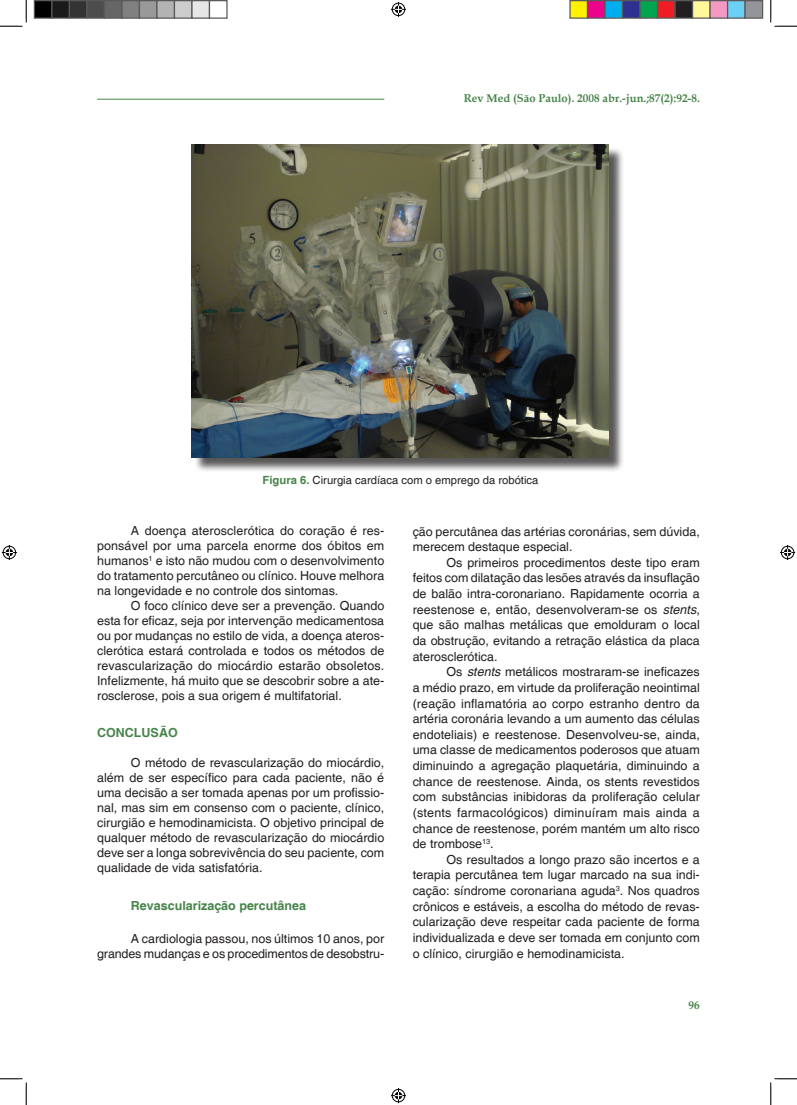
<style>
.page{position:relative;width:797px;height:1105px;background:#fff}
.page>*{position:absolute;margin:0;border:0;box-sizing:border-box;transform-origin:0 0}
.t1{font:12.5px/15.6px "Helvetica";color:#231f20;text-align:justify}
.t2{font:700 12.5px "Helvetica";color:#47844a}
.t3{font:11.25px "Helvetica";color:#231f20}
.t4{font:700 11.25px "Book Antiqua";color:#47844a}
.s1{font-weight:700;color:#47844a}
.s2{font-style:italic}
</style>
<div class="page">
<hr style="left:97px;top:99px;width:287px;height:1px;background:#47844a">
<div style="left:193px;top:147px;width:436px;height:331px;background:#231f20;opacity:.75"></div>
<img style="left:192px;top:145px;width:416px;height:312px">
<svg style="left:0;top:0;width:27px;height:27px"></svg>
<svg style="left:0;top:1078px;width:27px;height:27px"></svg>
<svg style="left:770px;top:0;width:27px;height:27px"></svg>
<svg style="left:770px;top:1078px;width:27px;height:27px"></svg>
<svg style="left:391px;top:2px;width:15px;height:15px"></svg>
<svg style="left:391px;top:1088px;width:15px;height:15px"></svg>
<svg style="left:2px;top:545px;width:15px;height:15px"></svg>
<svg style="left:780px;top:545px;width:15px;height:15px"></svg>
<div style="left:34px;top:1px;width:18px;height:17px;background:#000"></div>
<div style="left:34px;top:0;width:18px;height:19px;border:1px solid #595959"></div>
<div style="left:52px;top:1px;width:17px;height:17px;background:#1a1a1a"></div>
<div style="left:51px;top:0;width:19px;height:19px;border:1px solid #595959"></div>
<div style="left:69px;top:1px;width:18px;height:17px;background:#333"></div>
<div style="left:69px;top:0;width:19px;height:19px;border:1px solid #595959"></div>
<div style="left:87px;top:1px;width:17px;height:17px;background:#4d4d4d"></div>
<div style="left:86px;top:0;width:19px;height:19px;border:1px solid #595959"></div>
<div style="left:104px;top:1px;width:18px;height:17px;background:#666"></div>
<div style="left:104px;top:0;width:18px;height:19px;border:1px solid #595959"></div>
<div style="left:122px;top:1px;width:17px;height:17px;background:#808080"></div>
<div style="left:121px;top:0;width:19px;height:19px;border:1px solid #595959"></div>
<div style="left:139px;top:1px;width:18px;height:17px;background:#999"></div>
<div style="left:139px;top:0;width:19px;height:19px;border:1px solid #595959"></div>
<div style="left:157px;top:1px;width:17px;height:17px;background:#b3b3b3"></div>
<div style="left:156px;top:0;width:19px;height:19px;border:1px solid #595959"></div>
<div style="left:174px;top:1px;width:18px;height:17px;background:#ccc"></div>
<div style="left:174px;top:0;width:18px;height:19px;border:1px solid #595959"></div>
<div style="left:192px;top:1px;width:17px;height:17px;background:#e6e6e6"></div>
<div style="left:191px;top:0;width:19px;height:19px;border:1px solid #595959"></div>
<div style="left:209px;top:0;width:19px;height:19px;border:1px solid #595959"></div>
<div style="left:570px;top:1px;width:17px;height:17px;background:#fff101"></div>
<div style="left:569px;top:0;width:19px;height:19px;border:1px solid #595959"></div>
<div style="left:587px;top:1px;width:18px;height:17px;background:#ed028c"></div>
<div style="left:587px;top:0;width:18px;height:19px;border:1px solid #595959"></div>
<div style="left:605px;top:1px;width:17px;height:17px;background:#00aeef"></div>
<div style="left:604px;top:0;width:19px;height:19px;border:1px solid #595959"></div>
<div style="left:622px;top:1px;width:18px;height:17px;background:#2e3092"></div>
<div style="left:622px;top:0;width:18px;height:19px;border:1px solid #595959"></div>
<div style="left:640px;top:1px;width:17px;height:17px;background:#00a54f"></div>
<div style="left:639px;top:0;width:19px;height:19px;border:1px solid #595959"></div>
<div style="left:657px;top:1px;width:18px;height:17px;background:#ee1d23"></div>
<div style="left:657px;top:0;width:18px;height:19px;border:1px solid #595959"></div>
<div style="left:675px;top:1px;width:17px;height:17px;background:#231f20"></div>
<div style="left:674px;top:0;width:19px;height:19px;border:1px solid #595959"></div>
<div style="left:692px;top:1px;width:18px;height:17px;background:#fff79a"></div>
<div style="left:692px;top:0;width:18px;height:19px;border:1px solid #595959"></div>
<div style="left:710px;top:1px;width:17px;height:17px;background:#f499c2"></div>
<div style="left:709px;top:0;width:19px;height:19px;border:1px solid #595959"></div>
<div style="left:727px;top:1px;width:18px;height:17px;background:#6bcff6"></div>
<div style="left:727px;top:0;width:18px;height:19px;border:1px solid #595959"></div>
<div style="left:745px;top:1px;width:17px;height:17px;background:#939598"></div>
<div style="left:744px;top:0;width:19px;height:19px;border:1px solid #595959"></div>
<p class="t4" style="left:464px;top:91px;width:237px">Rev Med (São Paulo). 2008 abr.-jun.;87(2):92-8.</p>
<p class="t3" style="left:262px;top:474px;width:277px"><span class="s1">Figura 6.</span> Cirurgia cardíaca com o emprego da robótica</p>
<p class="t1" style="left:97px;top:524px;width:289px;line-height:15px;text-indent:34px">A doença aterosclerótica do coração é res&shy;ponsável por uma parcela enorme dos óbitos em humanos<sup>1</sup> e isto não mudou com o desenvolvimento do tratamento percutâneo ou clínico. Houve melhora na longevidade e no controle dos sintomas.</p>
<p class="t1" style="left:97px;top:599px;width:288px;line-height:15px;text-indent:34px">O foco clínico deve ser a prevenção. Quando esta for eficaz, seja por intervenção medicamentosa ou por mudanças no estilo de vida, a doença ateros&shy;clerótica estará controlada e todos os métodos de revascularização do miocárdio estarão obsoletos.<br>Infelizmente, há muito que se descobrir sobre a ate&shy;rosclerose, pois a sua origem é multifatorial.</p>
<p class="t2" style="left:97px;top:725px;width:82px">CONCLUSÃO</p>
<p class="t1" style="left:97px;top:756px;width:288px;line-height:15px;text-indent:34px">O método de revascularização do miocárdio, além de ser específico para cada paciente, não é uma decisão a ser tomada apenas por um profissio&shy;nal, mas sim em consenso com o paciente, clínico, cirurgião e hemodinamicista. O objetivo principal de qualquer método de revascularização do miocárdio deve ser a longa sobrevivência do seu paciente, com qualidade de vida satisfatória.</p>
<p class="t2" style="left:131px;top:897px;width:177px">Revascularização percutânea</p>
<p class="t1" style="left:97px;top:932px;width:288px;line-height:15px;text-align:right">A cardiologia passou, nos últimos 10 anos, por grandes mudanças e os procedimentos de desobstru-</p>
<p class="t1" style="left:412px;top:524px;width:288px">ção percutânea das artérias coronárias, sem dúvida, merecem destaque especial.</p>
<p class="t1" style="left:412px;top:555px;width:289px;text-indent:34px">Os primeiros procedimentos deste tipo eram feitos com dilatação das lesões através da insuflação de balão intra-coronariano. Rapidamente ocorria a reestenose e, então, desenvolveram-se os <span class="s2">stents</span>, que são malhas metálicas que emolduram o local da obstrução, evitando a retração elástica da placa aterosclerótica.</p>
<p class="t1" style="left:412px;top:664px;width:289px;text-indent:34px">Os <span class="s2">stents</span> metálicos mostraram-se ineficazes a médio prazo, em virtude da proliferação neointimal (reação inflamatória ao corpo estranho dentro da artéria coronária levando a um aumento das células endoteliais) e reestenose. Desenvolveu-se, ainda, uma classe de medicamentos poderosos que atuam diminuindo a agregação plaquetária, diminuindo a chance de reestenose. Ainda, os stents revestidos com substâncias inibidoras da proliferação celular (stents farmacológicos) diminuíram mais ainda a chance de reestenose, porém mantém um alto risco de trombose<sup>13</sup>.</p>
<p class="t1" style="left:412px;top:852px;width:288px;text-indent:34px">Os resultados a longo prazo são incertos e a terapia percutânea tem lugar marcado na sua indi&shy;cação: síndrome coronariana aguda<sup>3</sup>. Nos quadros crônicos e estáveis, a escolha do método de revas&shy;cularização deve respeitar cada paciente de forma individualizada e deve ser tomada em conjunto com o clínico, cirurgião e hemodinamicista.</p>
<p class="t4" style="left:688px;top:998px;width:13px">96</p>
</div>
